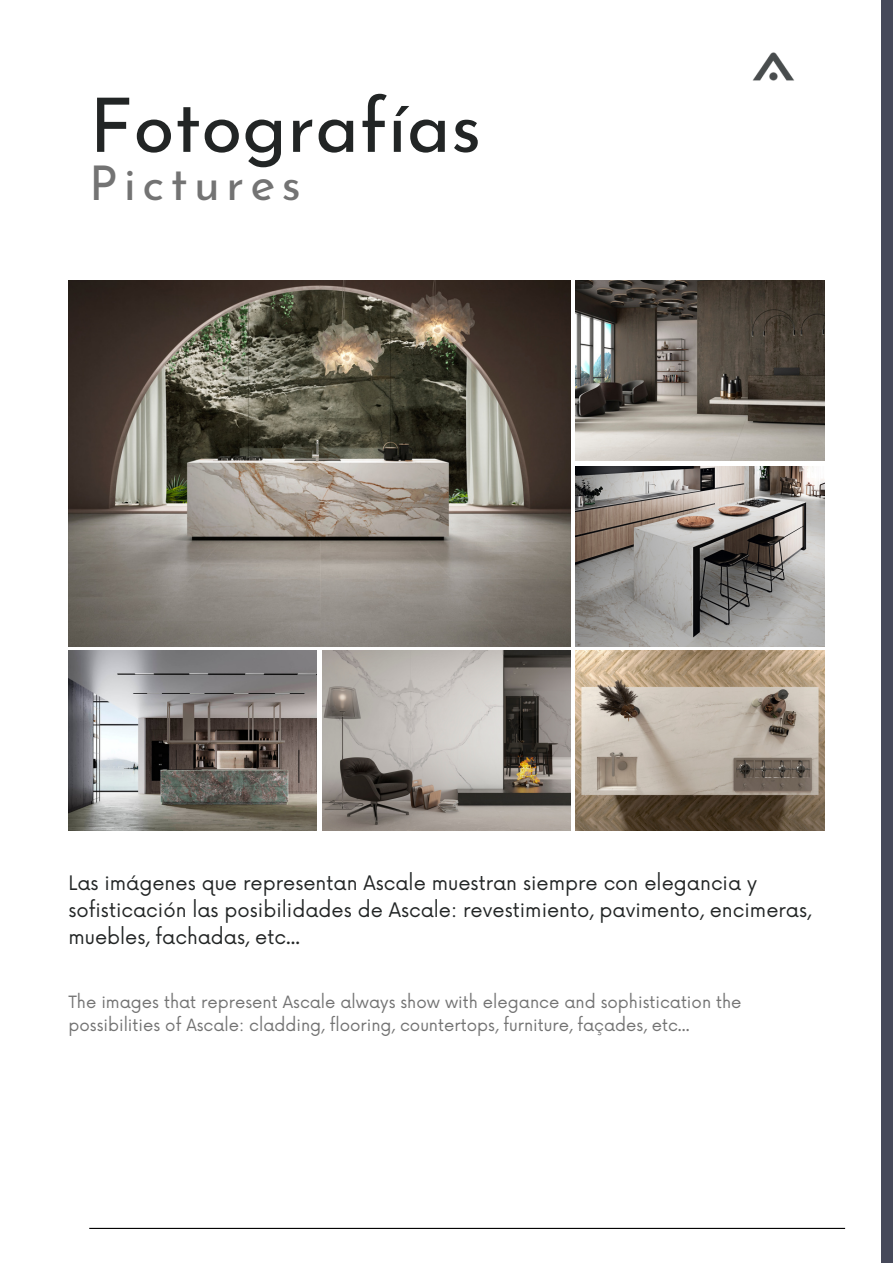
<style>
.page{position:relative;width:893px;height:1264px;background:#fff}
.page>*{position:absolute;margin:0;border:0;box-sizing:border-box;transform-origin:0 0}
.t1{font:75px "Josefin Sans";color:#222525}
.t2{font:48px "Josefin Sans";letter-spacing:.13em;color:#737373}
.t3{font:19.5px/27px "Now";color:#222525}
.t4{font:16.5px/22.5px "Now";color:#737373}
</style>
<div class="page">
<hr style="left:89px;top:1227px;width:756px;height:1px;background:#000">
<img style="left:322px;top:650px;width:248px;height:180px">
<img style="left:575px;top:280px;width:249px;height:180px">
<img style="left:575px;top:650px;width:249px;height:180px">
<img style="left:68px;top:650px;width:249px;height:180px">
<img style="left:68px;top:280px;width:502px;height:366px">
<img style="left:575px;top:466px;width:249px;height:180px">
<div style="left:881px;top:0;width:11px;height:1262px;background:#46495a"></div>
<img style="left:752px;top:52px;width:42px;height:29px">
<h1 class="t1" style="left:89px;top:96px;width:393px">Fotografías</h1>
<h2 class="t2" style="left:89px;top:164px;width:213px">Pictures</h2>
<p class="t3" style="left:68px;top:870px;width:744px">Las imágenes que representan Ascale muestran siempre con elegancia y sofisticación las posibilidades de Ascale: revestimiento, pavimento, encimeras, muebles, fachadas, etc...</p>
<p class="t4" style="left:68px;top:991px;width:674px">The images that represent Ascale always show with elegance and sophistication the possibilities of Ascale: cladding, flooring, countertops, furniture, façades, etc...</p>
</div>
